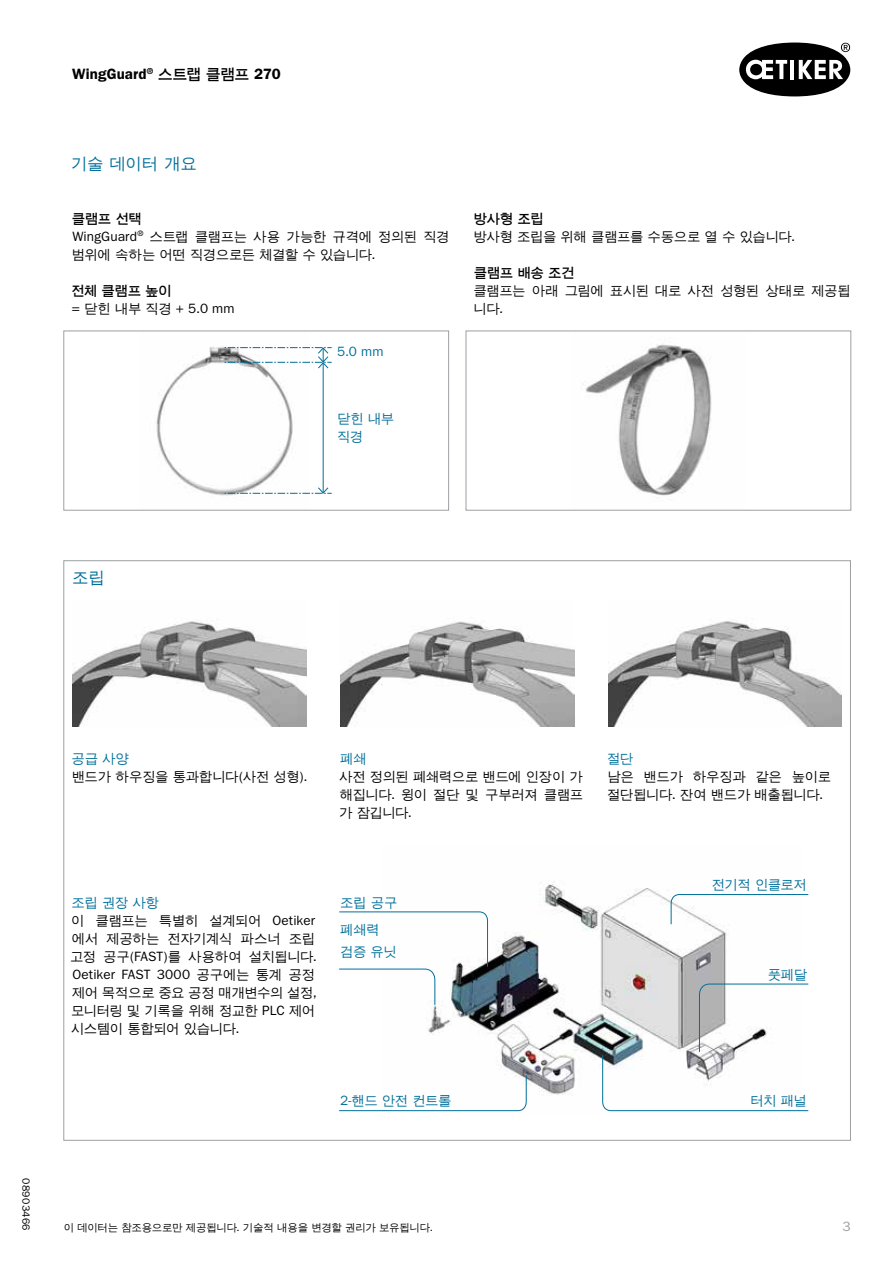
<style>
.page{position:relative;width:893px;height:1263px;background:#fff}
.page>*{position:absolute;margin:0;border:0;box-sizing:border-box;transform-origin:0 0}
.t1{font:16.5px "Un Dotum";letter-spacing:-.025em;color:#006f9a}
.t2{font:700 15px "Un Dotum";letter-spacing:.005em;color:#000}
.t3{font:13.5px/18px "Un Dotum";letter-spacing:-.035em;color:#000}
.t4{font:13.5px/18px "Un Dotum";letter-spacing:-.045em;color:#006f9a}
.t5{font:700 13.5px "Un Dotum";letter-spacing:-.03em;color:#000}
.t6{font:13.5px "Un Dotum";color:#9d9fa2}
.t7{font:10.5px "Un Dotum";letter-spacing:-.035em;color:#000}
.t8{font:10.5px "Un Dotum";letter-spacing:.025em;color:#000}
.s1{font-weight:700}
</style>
<div class="page">
<img style="left:72px;top:621px;width:234px;height:106px">
<img style="left:340px;top:621px;width:234px;height:106px">
<img style="left:608px;top:621px;width:234px;height:106px">
<img style="left:156px;top:346px;width:137px;height:150px">
<img style="left:583px;top:344px;width:129px;height:152px">
<hr style="left:323px;top:363px;width:1px;height:130px;background:#006f9a">
<svg style="left:225px;top:487px;width:107px;height:7px"></svg>
<svg style="left:225px;top:347px;width:107px;height:22px"></svg>
<svg style="left:739px;top:43px;width:111px;height:53px"></svg>
<img style="left:383px;top:883px;width:417px;height:229px">
<div style="left:63px;top:331px;width:386px;height:180px;border:1px solid #9d9fa2"></div>
<div style="left:466px;top:331px;width:385px;height:180px;border:1px solid #9d9fa2"></div>
<svg style="left:670px;top:894px;width:139px;height:31px"></svg>
<svg style="left:339px;top:1074px;width:188px;height:37px"></svg>
<svg style="left:602px;top:983px;width:207px;height:128px"></svg>
<svg style="left:339px;top:911px;width:149px;height:95px"></svg>
<p class="t2" style="left:72px;top:64px;width:210px">WingGuard<sup>®</sup> 스트랩 클램프 270</p>
<p class="t1" style="left:71px;top:153px;width:127px">기술 데이터 개요</p>
<p class="t3" style="left:72px;top:209px;width:379px"><span class="s1">클램프 선택<br></span>WingGuard<sup>®</sup> 스트랩 클램프는 사용 가능한 규격에 정의된 직경 범위에 속하는 어떤 직경으로든 체결할 수 있습니다.</p>
<p class="t5" style="left:71px;top:282px;width:102px">전체 클램프 높이</p>
<p class="t3" style="left:72px;top:299px;width:164px">= 닫힌 내부 직경 + 5.0 mm</p>
<p class="t4" style="left:337px;top:342px;width:48px">5.0 mm</p>
<p class="t4" style="left:337px;top:409px;width:59px">닫힌 내부 직경</p>
<p class="t5" style="left:473px;top:210px;width:72px">방사형 조립</p>
<p class="t3" style="left:473px;top:227px;width:323px">방사형 조립을 위해 클램프를 수동으로 열 수 있습니다.</p>
<p class="t5" style="left:474px;top:264px;width:102px">클램프 배송 조건</p>
<p class="t3" style="left:473px;top:281px;width:379px">클램프는 아래 그림에 표시된 대로 사전 성형된 상태로 제공됩 니다.</p>
<p class="t1" style="left:72px;top:567px;width:34px">조립</p>
<p class="t8" style="left:33px;top:1178px;width:54px;rotate:90deg">08903466</p>
<p class="t4" style="left:71px;top:749px;width:59px">공급 사양</p>
<p class="t3" style="left:72px;top:767px;width:237px">밴드가 하우징을 통과합니다(사전 성형).</p>
<p class="t4" style="left:340px;top:749px;width:28px">폐쇄</p>
<p class="t3" style="left:339px;top:767px;width:246px;text-align:justify">사전 정의된 폐쇄력으로 밴드에 인장이 가 해집니다. 윙이 절단 및 구부러져 클램프 가 잠깁니다.</p>
<p class="t4" style="left:72px;top:893px;width:89px">조립 권장 사항</p>
<p class="t3" style="left:70px;top:911px;width:248px">이 클램프는 특별히 설계되어 Oetiker 에서 제공하는 전자기계식 파스너 조립 고정 공구(FAST)를 사용하여 설치됩니다.<br>Oetiker FAST 3000 공구에는 통계 공정 제어 목적으로 중요 공정 매개변수의 설정, 모니터링 및 기록을 위해 정교한 PLC 제어 시스템이 통합되어 있습니다.</p>
<p class="t4" style="left:340px;top:893px;width:59px">조립 공구</p>
<p class="t4" style="left:340px;top:918px;width:58px;line-height:22.5px">폐쇄력 검증 유닛</p>
<p class="t4" style="left:607px;top:749px;width:28px">절단</p>
<p class="t3" style="left:607px;top:767px;width:226px">남은 밴드가 하우징과 같은 높이로 절단됩니다. 잔여 밴드가 배출됩니다.</p>
<p class="t4" style="left:712px;top:875px;width:97px">전기적 인클로저</p>
<p class="t4" style="left:768px;top:965px;width:41px">풋페달</p>
<p class="t4" style="left:340px;top:1091px;width:113px">2-핸드 안전 컨트롤</p>
<p class="t4" style="left:750px;top:1091px;width:58px">터치 패널</p>
<p class="t7" style="left:64px;top:1220px;width:371px">이 데이터는 참조용으로만 제공됩니다. 기술적 내용을 변경할 권리가 보유됩니다.</p>
<p class="t6" style="left:842px;top:1218px;width:10px">3</p>
</div>
